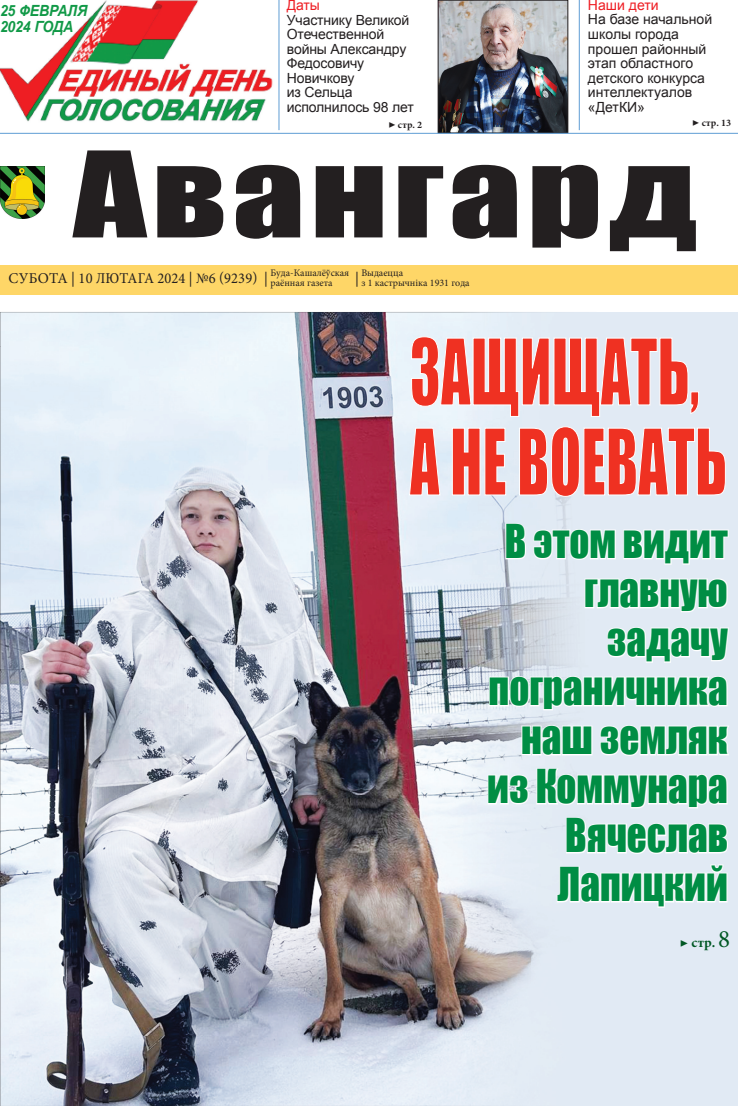
<style>
.page{position:relative;width:738px;height:1106px;background:#fff}
.page>*{position:absolute;margin:0;border:0;box-sizing:border-box;transform-origin:0 0}
.t1{font:110px "Impact";letter-spacing:.04em;color:#231f20;scale:1.31 1}
.t2{font:84.5px/90px "Impact";color:#ef3122;scale:.69 1}
.t3{font:42.9px/49px "Impact";color:#008d44;text-align:right;scale:.91 1}
.t4{font:italic 700 15.4px/16.8px "Arial";letter-spacing:-.01em;color:#119947;scale:.91 1}
.t5{font:15px "Minion Pro";letter-spacing:.01em;color:#231f20}
.t6{font:14px/14.5px "Arial";letter-spacing:-.01em;color:#231f20}
.t7{font:14px "Arial";color:#ee1d23}
.t8{font:700 14px "Minion Pro";color:#005824}
.t9{font:10px/10px "Minion Pro";color:#231f20}
.t10{font:700 10px "Minion Pro";letter-spacing:.015em;color:#231f20}
.s1{font-size:12px}
.s2{font-weight:400;font-size:25px}
</style>
<div class="page">
<img style="left:439px;top:2px;width:126px;height:129px">
<div style="left:437px;top:0;width:130px;height:133px;border:1px solid #231f20"></div>
<div style="left:298px;top:312px;width:439px;height:793px;background:#e1eaf4"></div>
<hr style="left:0;top:133px;width:737px;height:1px;background:#5f9dd4">
<div style="left:0;top:265px;width:737px;height:30px;background:#fed667"></div>
<img style="left:0;top:166px;width:44px;height:53px">
<hr style="left:278px;top:0;width:1px;height:130px;background:#5f9dd4">
<svg style="left:384px;top:132px;width:43px;height:2px"></svg>
<img style="left:0;top:0;width:273px;height:122px">
<hr style="left:578px;top:0;width:1px;height:130px;background:#5f9dd4">
<img style="left:35px;top:346px;width:263px;height:759px">
<img style="left:298px;top:346px;width:273px;height:758px">
<div style="left:0;top:312px;width:298px;height:34px;background:#e8f2fa"></div>
<img style="left:0;top:346px;width:35px;height:760px">
<img style="left:35px;top:1105px;width:560px;height:1px">
<img style="left:298px;top:312px;width:221px;height:34px">
<svg style="left:410px;top:336px;width:289px;height:81px"></svg>
<svg style="left:408px;top:427px;width:32px;height:69px"></svg>
<svg style="left:451px;top:427px;width:55px;height:69px"></svg>
<svg style="left:518px;top:426px;width:207px;height:71px"></svg>
<svg style="left:504px;top:515px;width:112px;height:46px"></svg>
<svg style="left:623px;top:529px;width:106px;height:36px"></svg>
<svg style="left:584px;top:578px;width:144px;height:34px"></svg>
<svg style="left:607px;top:627px;width:122px;height:36px"></svg>
<svg style="left:486px;top:674px;width:243px;height:181px"></svg>
<svg style="left:555px;top:863px;width:173px;height:45px"></svg>
<p class="t4" style="left:0;top:2px;width:97px">25 ФЕВРАЛЯ<br>2024 ГОДА</p>
<p class="t7" style="left:286px;top:-4px;width:35px">Даты</p>
<p class="t6" style="left:286px;top:13px;width:128px">Участнику Великой<br>Отечественной войны Александру<br>Федосовичу<br>Новичкову<br>из Сельца исполнилось 98 лет</p>
<p class="t10" style="left:388px;top:118px;width:35px"><span class="s1">▶</span> стр. 2</p>
<p class="t7" style="left:587px;top:-4px;width:72px">Наши дети</p>
<p class="t6" style="left:587px;top:12px;width:126px">На базе начальной школы города прошел районный этап областного детского конкурса интеллектуалов «ДетКИ»</p>
<p class="t10" style="left:691px;top:116px;width:40px"><span class="s1">▶</span> стр. 13</p>
<h1 class="t1" style="left:73px;top:109px;width:478px">Авангард</h1>
<p class="t9" style="left:270px;top:268px;width:80px">Буда-Кашалёўская раённая газета</p>
<p class="t5" style="left:9px;top:268px;width:260px">СУБОТА | 10 ЛЮТАГА 2024 | №6 (9239) |</p>
<p class="t5" style="left:355px;top:268px;width:5px">|</p>
<p class="t9" style="left:361px;top:268px;width:110px">Выдаецца<br>з 1 кастрычніка 1931 года</p>
<h2 class="t2" style="left:409px;top:324px;width:461px">ЗАЩИЩАТЬ,<br>А НЕ ВОЕВАТЬ</h2>
<h3 class="t3" style="left:487px;top:516px;width:266px">В этом видит главную задачу пограничника наш земляк из Коммунара<br>Вячеслав<br>Лапицкий</h3>
<p class="t8" style="left:679px;top:932px;width:52px">▶ стр. <span class="s2">8</span></p>
</div>
